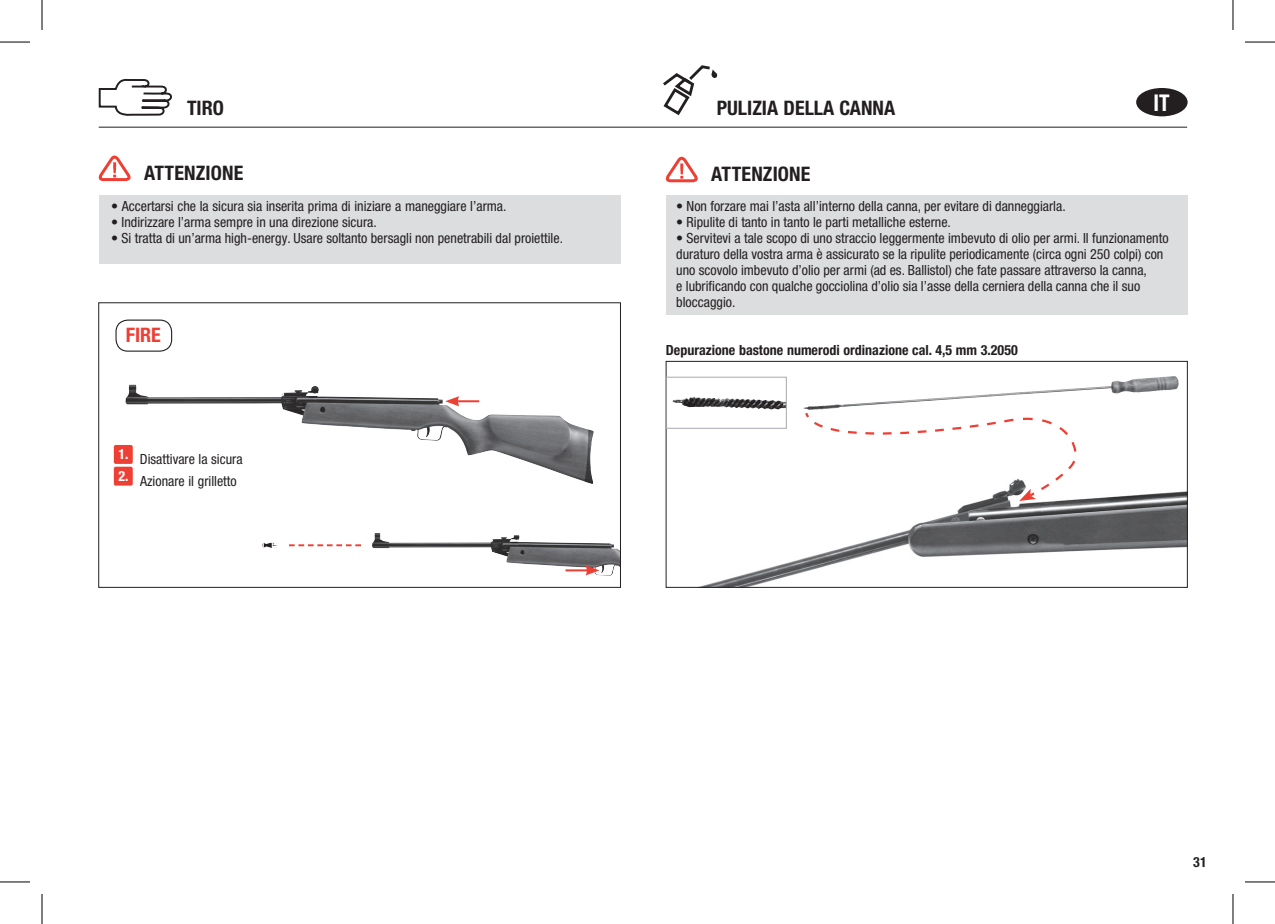
<style>
.page{position:relative;width:1275px;height:924px;background:#fff}
.page>*{position:absolute;margin:0;border:0;box-sizing:border-box;transform-origin:0 0}
.t1{font:700 condensed 23.2px "Helvetica Neue LT Pro";color:#fff;scale:.95 1}
.t2{font:700 condensed 20px "Helvetica Neue LT Pro";color:#231f20}
.t3{font:700 condensed 20px "Helvetica Neue LT Pro";color:#ee3f34}
.t4{font:condensed 14px/16px "Helvetica Neue LT Pro";color:#231f20}
.t5{font:700 condensed 14px "Helvetica Neue LT Pro";color:#231f20}
</style>
<div class="page">
<hr style="left:99px;top:127px;width:1088px;height:1px;background:#231f20">
<svg style="left:262px;top:542px;width:99px;height:6px"></svg>
<img style="left:372px;top:533px;width:247px;height:42px">
<div style="left:98px;top:302px;width:523px;height:285px;border:1px solid #231f20"></div>
<img style="left:706px;top:491px;width:479px;height:94px">
<div style="left:666px;top:361px;width:521px;height:226px;border:1px solid #231f20"></div>
<div style="left:666px;top:195px;width:521px;height:119px;background:#dcdddf"></div>
<svg style="left:665px;top:156px;width:33px;height:27px"></svg>
<svg style="left:98px;top:78px;width:74px;height:38px"></svg>
<div style="left:99px;top:195px;width:521px;height:68px;background:#dcdddf"></div>
<svg style="left:98px;top:155px;width:33px;height:27px"></svg>
<svg style="left:663px;top:65px;width:55px;height:51px"></svg>
<img style="left:1011px;top:376px;width:161px;height:17px">
<img style="left:672px;top:397px;width:112px;height:12px">
<div style="left:666px;top:377px;width:120px;height:51px;border:1px solid #a8a9ad"></div>
<svg style="left:803px;top:412px;width:274px;height:88px"></svg>
<img style="left:125px;top:384px;width:469px;height:100px">
<div style="left:114px;top:445px;width:19px;height:18px;background:#ee3f34;border-radius:2px"></div>
<div style="left:114px;top:466px;width:19px;height:19px;background:#ee3f34;border-radius:2px"></div>
<div style="left:115px;top:319px;width:57px;height:32px;border:1px solid #231f20;border-radius:12px"></div>
<div style="left:1136px;top:88px;width:51px;height:28px;background:#231f20;border-radius:50%"></div>
<hr style="left:456px;top:400px;width:23px;height:2px;background:#ee3f34">
<svg style="left:445px;top:396px;width:14px;height:10px"></svg>
<hr style="left:565px;top:569px;width:23px;height:2px;background:#ee3f34">
<svg style="left:585px;top:565px;width:14px;height:10px"></svg>
<hr style="left:0;top:42px;width:30px;height:1px;background:#000">
<hr style="left:1245px;top:42px;width:30px;height:1px;background:#000">
<hr style="left:0;top:881px;width:30px;height:1px;background:#000">
<hr style="left:1245px;top:881px;width:30px;height:1px;background:#000">
<hr style="left:42px;top:0;width:1px;height:30px;background:#000">
<hr style="left:42px;top:893px;width:1px;height:30px;background:#000">
<hr style="left:1232px;top:0;width:1px;height:30px;background:#000">
<hr style="left:1232px;top:893px;width:1px;height:30px;background:#000">
<h2 class="t2" style="left:187px;top:96px;width:37px">Tiro</h2>
<h2 class="t2" style="left:144px;top:160px;width:101px">attenzione</h2>
<p class="t4" style="left:111px;top:198px;width:397px">• Accertarsi che la sicura sia inserita prima di iniziare a maneggiare l’arma.</p>
<p class="t4" style="left:111px;top:214px;width:267px">• Indirizzare l’arma sempre in una direzione sicura.</p>
<p class="t4" style="left:111px;top:230px;width:453px">• Si tratta di un’arma high-energy. Usare soltanto bersagli non penetrabili dal proiettile.</p>
<h2 class="t3" style="left:126px;top:323px;width:37px">fire</h2>
<p class="t4" style="left:118px;top:450px;width:126px"><sup>1.</sup> Disattivare la sicura</p>
<p class="t4" style="left:118px;top:472px;width:120px"><sup>2.</sup> Azionare il grilletto</p>
<h2 class="t2" style="left:717px;top:95px;width:180px">Pulizia della canna</h2>
<h2 class="t2" style="left:711px;top:162px;width:101px">attenzione</h2>
<h1 class="t1" style="left:1153px;top:89px;width:18px">IT</h1>
<p class="t4" style="left:676px;top:198px;width:391px">• Non forzare mai l’asta all’interno della canna, per evitare di danneggiarla.</p>
<p class="t4" style="left:676px;top:214px;width:276px">• Ripulite di tanto in tanto le parti metalliche esterne.</p>
<p class="t4" style="left:676px;top:230px;width:494px">• Servitevi a tale scopo di uno straccio leggermente imbevuto di olio per armi. Il funzionamento duraturo della vostra arma è assicurato se la ripulite periodicamente (circa ogni 250 colpi) con uno scovolo imbevuto d’olio per armi (ad es. Ballistol) che fate passare attraverso la canna,<br>e lubrificando con qualche gocciolina d’olio sia l’asse della cerniera della canna che il suo bloccaggio.</p>
<p class="t5" style="left:666px;top:341px;width:353px">Depurazione bastone numerodi ordinazione cal. 4,5 mm 3.2050</p>
<p class="t5" style="left:1193px;top:853px;width:15px">31</p>
</div>
